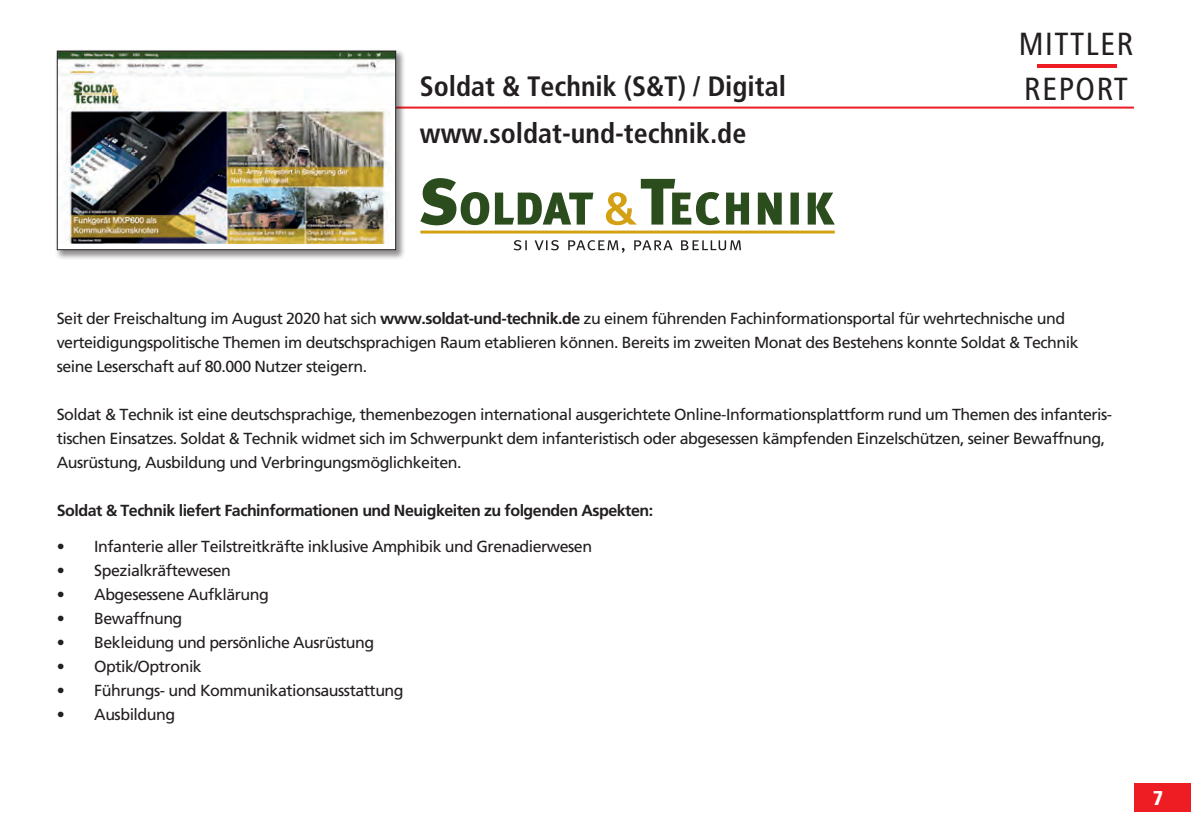
<style>
.page{position:relative;width:1191px;height:840px;background:#fff}
.page>*{position:absolute;margin:0;border:0;box-sizing:border-box;transform-origin:0 0}
.t1{font:condensed 31.8px "Frutiger";letter-spacing:.05em;color:#231f20}
.t2{font:700 condensed 28px "Frutiger";color:#231f20}
.t3{font:900 condensed 20px "Frutiger";color:#fff}
.t4{font:16px/24px "Frutiger";letter-spacing:-.03em;color:#231f20}
.t5{font:700 16px "Frutiger";letter-spacing:-.03em;color:#231f20}
.s1{font-weight:700}
</style>
<div class="page">
<div style="left:1134px;top:782px;width:57px;height:29px;background:#ee1d23"></div>
<hr style="left:1036px;top:64px;width:80px;height:4px;background:#ee1d23">
<hr style="left:58px;top:106px;width:1076px;height:2px;background:#ee1d23">
<div style="left:55px;top:48px;width:351px;height:212px;background:#231f20;opacity:.5"></div>
<svg style="left:59px;top:243px;width:335px;height:5px"></svg>
<img style="left:59px;top:53px;width:335px;height:190px">
<div style="left:57px;top:51px;width:339px;height:199px;border:1px solid #231f20"></div>
<hr style="left:420px;top:230px;width:414px;height:3px;background:#d4a014">
<svg style="left:513px;top:240px;width:228px;height:13px"></svg>
<svg style="left:606px;top:179px;width:229px;height:46px"></svg>
<svg style="left:420px;top:178px;width:173px;height:47px"></svg>
<h1 class="t1" style="left:1018px;top:25px;width:116px">MITTLER</h1>
<h2 class="t2" style="left:420px;top:69px;width:368px">Soldat &amp; Technik (S&amp;T) / Digital</h2>
<h1 class="t1" style="left:1024px;top:70px;width:105px">REPORT</h1>
<h2 class="t2" style="left:420px;top:117px;width:328px">www.soldat-und-technik.de</h2>
<p class="t4" style="left:57px;top:306px;width:1023px">Seit der Freischaltung im August 2020 hat sich <span class="s1">www.soldat-und-technik.de</span> zu einem führenden Fachinformationsportal für wehrtechnische und verteidigungspolitische Themen im deutschsprachigen Raum etablieren können. Bereits im zweiten Monat des Bestehens konnte Soldat &amp; Technik seine Leserschaft auf 80.000 Nutzer steigern.</p>
<p class="t4" style="left:57px;top:402px;width:1057px">Soldat &amp; Technik ist eine deutschsprachige, themenbezogen international ausgerichtete Online-Informationsplattform rund um Themen des infanteris&shy;tischen Einsatzes. Soldat &amp; Technik widmet sich im Schwerpunkt dem infanteristisch oder abgesessen kämpfenden Einzelschützen, seiner Bewaffnung,<br>Ausrüstung, Ausbildung und Verbringungsmöglichkeiten.</p>
<p class="t5" style="left:57px;top:501px;width:598px">Soldat &amp; Technik liefert Fachinformationen und Neuigkeiten zu folgenden Aspekten:</p>
<p class="t4" style="left:57px;top:534px;width:537px">• Infanterie aller Teilstreitkräfte inklusive Amphibik und Grenadierwesen</p>
<p class="t4" style="left:57px;top:558px;width:176px">• Spezialkräftewesen</p>
<p class="t4" style="left:57px;top:582px;width:214px">• Abgesessene Aufklärung</p>
<p class="t4" style="left:57px;top:606px;width:127px">• Bewaffnung</p>
<p class="t4" style="left:57px;top:630px;width:319px">• Bekleidung und persönliche Ausrüstung</p>
<p class="t4" style="left:57px;top:654px;width:147px">• Optik/Optronik</p>
<p class="t4" style="left:57px;top:678px;width:348px">• Führungs- und Kommunikationsausstattung</p>
<p class="t4" style="left:57px;top:702px;width:120px">• Ausbildung</p>
<p class="t3" style="left:1152px;top:785px;width:12px">7</p>
</div>
